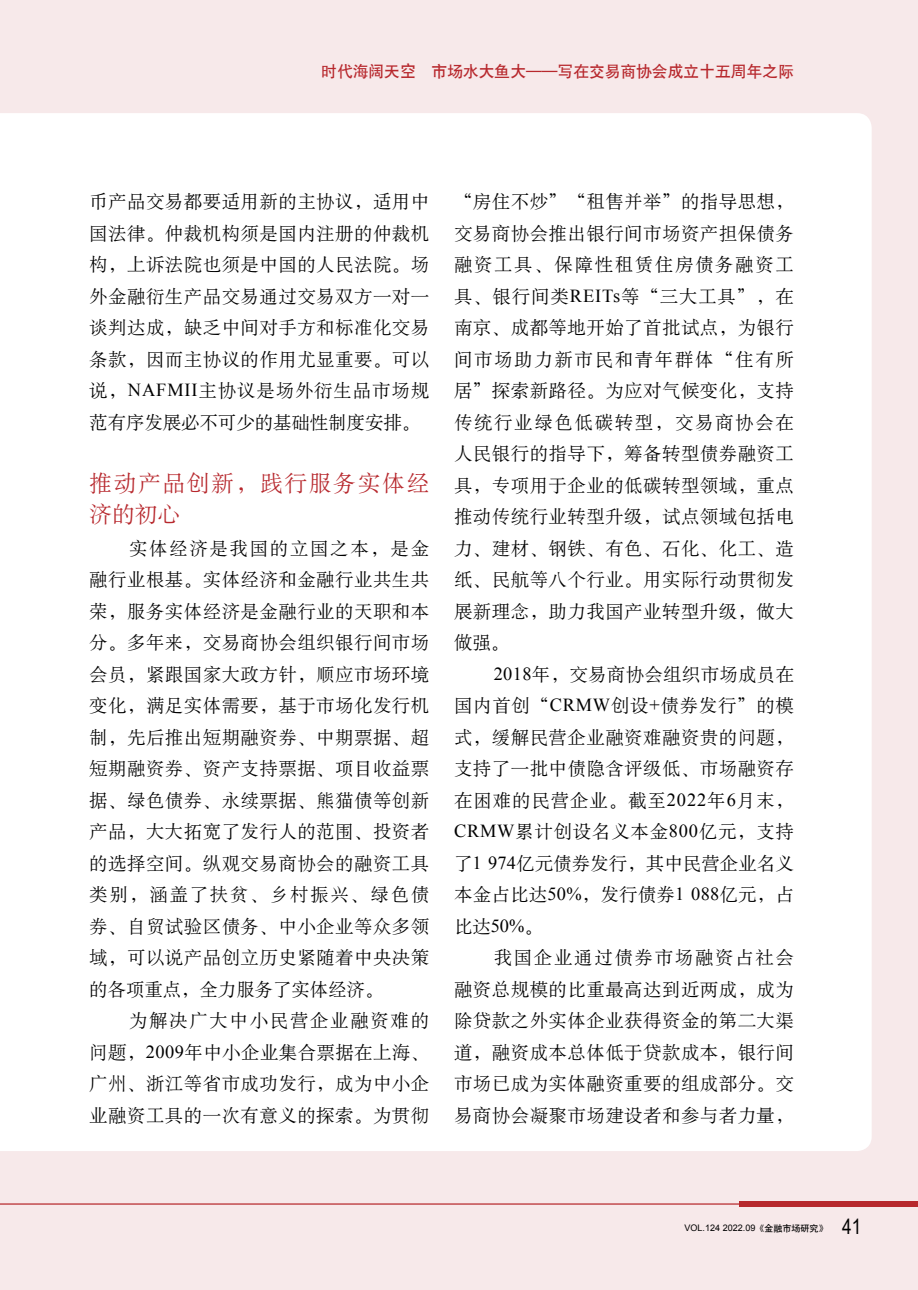
<style>
.page{position:relative;width:918px;height:1290px;background:#f7e9ea}
.page>*{position:absolute;margin:0;border:0;box-sizing:border-box;transform-origin:0 0}
._1级标题{font:22.75px/31.5px "H Ya 6 gj";letter-spacing:.07em;color:#b7282d}
.t1{font:21px "Arial Narrow";color:#000}
.正文{font:18.38px/31.5px "H Ya 6 gj";letter-spacing:.03em;color:#000;text-align:justify}
.页眉_右上角{font:15.75px "H Yb 1 gj";color:#b7282d}
.t2{font:9.1px "Arial";color:#000}
.s1{font-family:"Times New Roman"}
.s2{font-family:"H Yb 1 gj"}
</style>
<div class="page">
<div style="left:0;top:113px;width:871px;height:1038px;background:#fff"></div>
<div style="left:739px;top:1201px;width:179px;height:6px;background:#b7282d"></div>
<hr style="left:0;top:1203px;width:918px;height:1px;background:#b7282d">
<p class="页眉_右上角" style="left:321px;top:64px;width:474px">时代海阔天空 市场水大鱼大——写在交易商协会成立十五周年之际</p>
<p class="正文" style="left:89px;top:186px;width:341px">币产品交易都要适用新的主协议，适用中国法律。仲裁机构须是国内注册的仲裁机构，上诉法院也须是中国的人民法院。场外金融衍生产品交易通过交易双方一对一谈判达成，缺乏中间对手方和标准化交易条款，因而主协议的作用尤显重要。可以说，<span class="s1">NAFMII</span>主协议是场外衍生品市场规范有序发展必不可少的基础性制度安排。</p>
<p class="_1级标题" style="left:89px;top:467px;width:341px">推动产品创新，践行服务实体经济的初心</p>
<p class="正文" style="left:89px;top:532px;width:341px;text-indent:40px">实体经济是我国的立国之本，是金融行业根基。实体经济和金融行业共生共荣，服务实体经济是金融行业的天职和本分。多年来，交易商协会组织银行间市场会员，紧跟国家大政方针，顺应市场环境变化，满足实体需要，基于市场化发行机制，先后推出短期融资券、中期票据、超短期融资券、资产支持票据、项目收益票据、绿色债券、永续票据、熊猫债等创新产品，大大拓宽了发行人的范围、投资者的选择空间。纵观交易商协会的融资工具类别，涵盖了扶贫、乡村振兴、绿色债券、自贸试验区债务、中小企业等众多领域，可以说产品创立历史紧随着中央决策的各项重点，全力服务了实体经济。</p>
<p class="正文" style="left:89px;top:1005px;width:341px;text-indent:40px">为解决广大中小民营企业融资难的问题，<span class="s1">2009</span>年中小企业集合票据在上海、广州、浙江等省市成功发行，成为中小企业融资工具的一次有意义的探索。为贯彻</p>
<p class="正文" style="left:454px;top:186px;width:341px">“房住不炒”“租售并举”的指导思想，交易商协会推出银行间市场资产担保债务融资工具、保障性租赁住房债务融资工具、银行间类<span class="s1">REITs</span>等“三大工具”，在南京、成都等地开始了首批试点，为银行间市场助力新市民和青年群体“住有所居”探索新路径。为应对气候变化，支持传统行业绿色低碳转型，交易商协会在人民银行的指导下，筹备转型债券融资工具，专项用于企业的低碳转型领域，重点推动传统行业转型升级，试点领域包括电力、建材、钢铁、有色、石化、化工、造纸、民航等八个行业。用实际行动贯彻发展新理念，助力我国产业转型升级，做大做强。</p>
<p class="正文" style="left:454px;top:658px;width:341px;text-indent:40px"><span class="s1">2018</span>年，交易商协会组织市场成员在国内首创“<span class="s1">CRMW</span>创设<span class="s1">+</span>债券发行”的模式，缓解民营企业融资难融资贵的问题，支持了一批中债隐含评级低、市场融资存在困难的民营企业。截至<span class="s1">2022</span>年<span class="s1">6</span>月末，<span class="s1">CRMW</span>累计创设名义本金<span class="s1">800</span>亿元，支持了<span class="s1">1 974</span>亿元债券发行，其中民营企业名义本金占比达<span class="s1">50%</span>，发行债券<span class="s1">1 088</span>亿元，占比达<span class="s1">50%</span>。</p>
<p class="正文" style="left:454px;top:942px;width:341px;text-indent:40px">我国企业通过债券市场融资占社会融资总规模的比重最高达到近两成，成为除贷款之外实体企业获得资金的第二大渠道，融资成本总体低于贷款成本，银行间市场已成为实体融资重要的组成部分。交易商协会凝聚市场建设者和参与者力量，</p>
<p class="t2" style="left:684px;top:1222px;width:145px">VOL.124 2022.09<span class="s2">《金融市场研究》</span></p>
<p class="t1" style="left:842px;top:1211px;width:21px">41</p>
</div>
